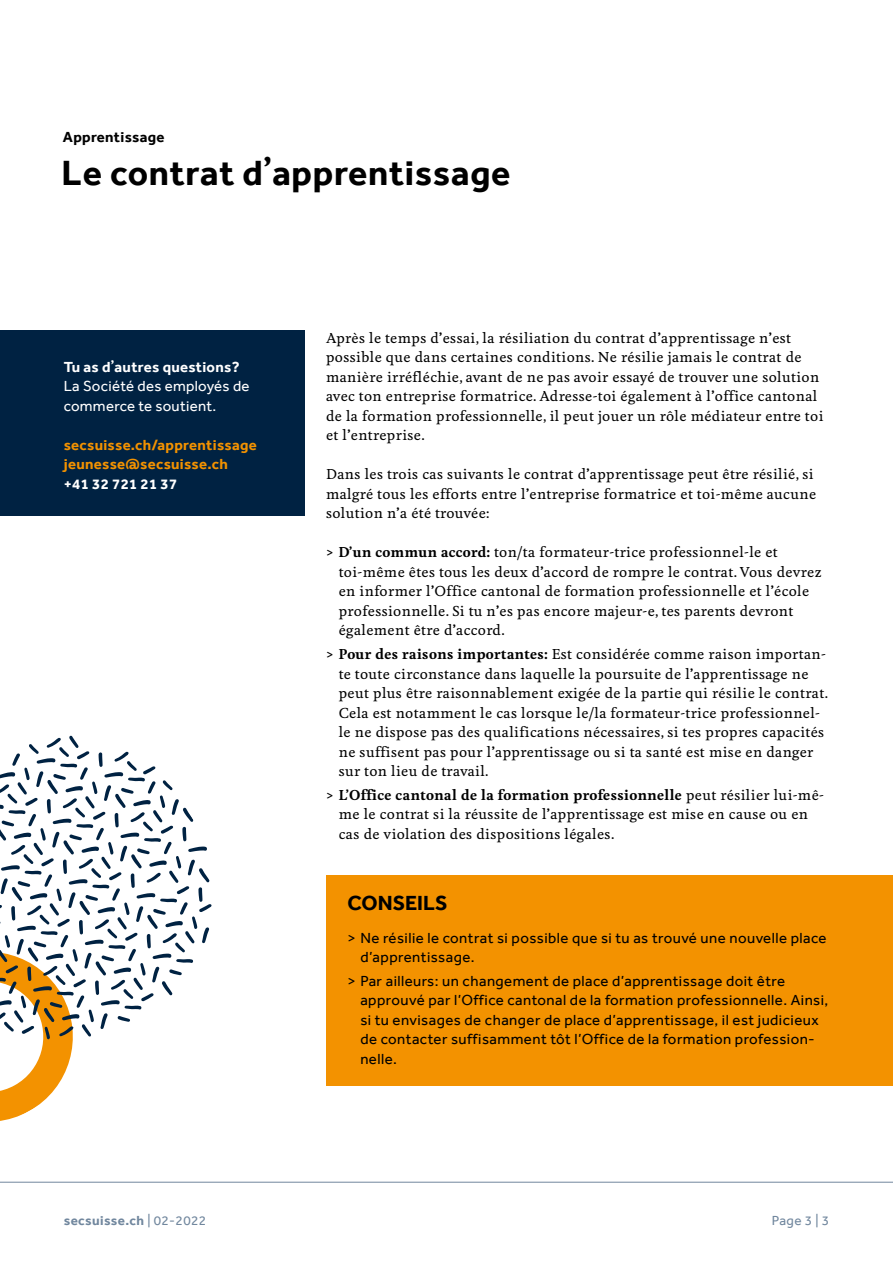
<style>
.page{position:relative;width:893px;height:1263px;background:#fff}
.page>*{position:absolute;margin:0;border:0;box-sizing:border-box;transform-origin:0 0}
.t1{font:700 36px "Effra";letter-spacing:.02em;color:#000}
.t2{font:700 21px "Effra";color:#000}
.t3{font:15px/19.5px "Effra";letter-spacing:.03em;color:#000}
.t4{font:15px/19.5px "Effra";letter-spacing:.02em;color:#fff}
.t5{font:700 15px/19.5px "Effra";letter-spacing:.02em;color:#f39200}
.t6{font:700 15px "Effra";letter-spacing:.02em;color:#000}
.t7{font:700 15px "Effra";letter-spacing:.02em;color:#fff}
.t8{font:500 13.5px/19.5px "Feijoa";letter-spacing:.03em;color:#000}
.t9{font:700 13.5px "Effra";letter-spacing:.03em;color:#71879e}
.t10{font:13.5px "Effra";color:#71879e}
.s1{font-family:"Feijoa"}
.s2{font-weight:700}
.s3{font-family:"Feijoa";font-weight:700}
.s4{font-family:"Effra";font-weight:400}
.s5{font-weight:400}
</style>
<div class="page">
<hr style="left:0;top:1182px;width:893px;height:1px;background:#71879e">
<svg style="left:0;top:735px;width:212px;height:386px"></svg>
<div style="left:326px;top:875px;width:567px;height:211px;background:#f39200"></div>
<div style="left:0;top:331px;width:305px;height:185px;background:#002242"></div>
<p class="t6" style="left:63px;top:128px;width:103px">Apprentissage</p>
<h1 class="t1" style="left:62px;top:152px;width:450px">Le contrat d<span class="s1">’</span>apprentissage</h1>
<p class="t4" style="left:64px;top:357px;width:187px"><span class="s2">Tu as d</span><span class="s3">’</span><span class="s2">autres questions?<br></span>La Société des employés de commerce te soutient.</p>
<p class="t5" style="left:64px;top:435px;width:195px">secsuisse.ch/apprentissage jeunesse@secsuisse.ch</p>
<p class="t7" style="left:64px;top:475px;width:115px">+41 32 721 21 37</p>
<p class="t8" style="left:326px;top:329px;width:499px">Après le temps d<span class="s2">’</span>essai, la résiliation du contrat d<span class="s2">’</span>apprentissage n<span class="s2">’</span>est possible que dans certaines conditions. Ne résilie jamais le contrat de manière irréfléchie, avant de ne pas avoir essayé de trouver une solution avec ton entreprise formatrice. Adresse-toi également à l<span class="s2">’</span>office cantonal de la formation professionnelle, il peut jouer un rôle médiateur entre toi et l<span class="s2">’</span>entreprise.</p>
<p class="t8" style="left:326px;top:465px;width:492px">Dans les trois cas suivants le contrat d<span class="s2">’</span>apprentissage peut être résilié, si malgré tous les efforts entre l<span class="s2">’</span>entreprise formatrice et toi-même aucune solution n<span class="s2">’</span>a été trouvée:</p>
<p class="t8" style="left:339px;top:543px;width:484px;text-indent:-13px"><span class="s4">&gt;</span> <span class="s2">D’un commun accord:</span> ton/ta formateur-trice professionnel-le et toi-même êtes tous les deux d<span class="s2">’</span>accord de rompre le contrat. Vous devrez en informer l<span class="s2">’</span>Office cantonal de formation professionnelle et l<span class="s2">’</span>école professionnelle. Si tu n<span class="s2">’</span>es pas encore majeur-e, tes parents devront également être d<span class="s2">’</span>accord.</p>
<p class="t8" style="left:339px;top:645px;width:491px;text-indent:-13px"><span class="s4">&gt;</span> <span class="s2">Pour des raisons importantes:</span> Est considérée comme raison importan&shy;te toute circonstance dans laquelle la poursuite de l<span class="s2">’</span>apprentissage ne peut plus être raisonnablement exigée de la partie qui résilie le contrat.<br>Cela est notamment le cas lorsque le/la formateur-trice professionnel&shy;le ne dispose pas des qualifications nécessaires, si tes propres capacités ne suffisent pas pour l<span class="s2">’</span>apprentissage ou si ta santé est mise en danger sur ton lieu de travail.</p>
<p class="t8" style="left:339px;top:785px;width:487px;text-indent:-13px"><span class="s4">&gt;</span> <span class="s2">L’Office cantonal de la formation professionnelle</span> peut résilier lui-mê&shy;me le contrat si la réussite de l<span class="s2">’</span>apprentissage est mise en cause ou en cas de violation des dispositions légales.</p>
<h2 class="t2" style="left:348px;top:891px;width:101px">CONSEILS</h2>
<p class="t3" style="left:360px;top:928px;width:468px;text-indent:-13px">&gt; Ne résilie le contrat si possible que si tu as trouvé une nouvelle place d’apprentissage.</p>
<p class="t3" style="left:360px;top:971px;width:469px;text-indent:-13px">&gt; Par ailleurs: un changement de place d’apprentissage doit être approuvé par l’Office cantonal de la formation professionnelle. Ainsi, si tu envisages de changer de place d’apprentissage, il est judicieux de contacter suffisamment tôt l’Office de la formation profession&shy;nelle.</p>
<p class="t9" style="left:64px;top:1212px;width:144px">secsuisse.ch <span class="s5">| 02-2022</span></p>
<p class="t10" style="left:772px;top:1212px;width:59px">Page 3 | 3</p>
</div>
